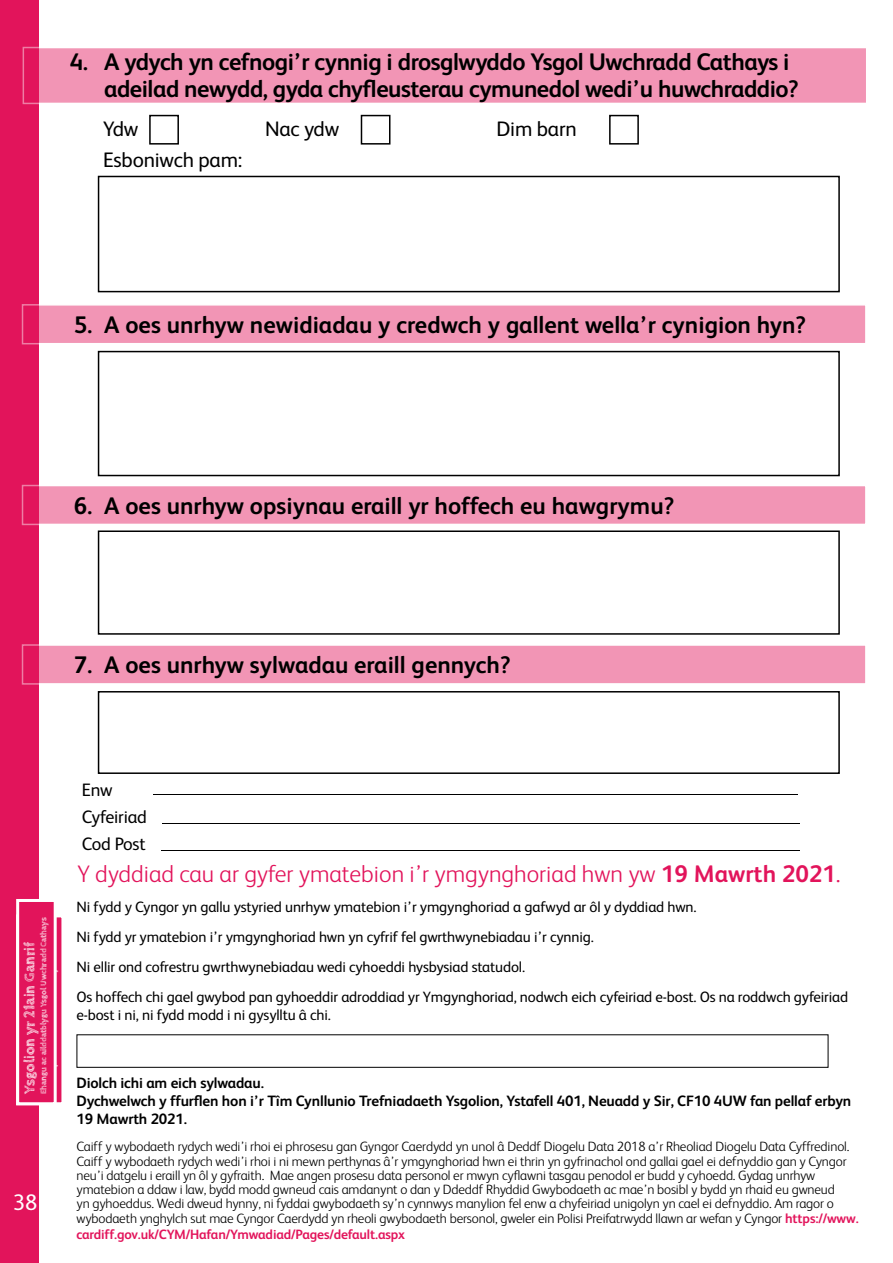
<style>
.page{position:relative;width:893px;height:1263px;background:#fff}
.page>*{position:absolute;margin:0;border:0;box-sizing:border-box;transform-origin:0 0}
.t1{font:700 24px "FS Albert";color:#000}
.t2{font:700 24px/27px "FS Albert";letter-spacing:-.02em;color:#000}
.t3{font:300 24px "FS Albert";color:#e2145b}
.t4{font:22.5px "FS Albert";color:#fff}
.t5{font:21px "FS Albert";letter-spacing:-.01em;color:#000}
.t6{font:18px/27px "FS Albert";letter-spacing:-.01em;color:#000}
.t7{font:15px/30px "FS Albert";letter-spacing:-.01em;color:#000}
.t8{font:700 15px/18px "FS Albert";letter-spacing:-.01em;color:#000}
.t9{font:700 14.85px "Cabin Sketch";color:#fff}
.t10{font:300 13.5px/14.2px "FS Albert";letter-spacing:-.01em;color:#000}
.t11{font:700 13.5px "FS Albert";letter-spacing:-.01em;color:#e2145b}
.t12{font:700 9px "Cabin Sketch";color:#fff}
.t13{font:700 8.4px "Cabin Sketch";color:#fff}
.s1{font-weight:700}
.s2{font-weight:700;color:#e2145b}
</style>
<div class="page">
<div style="left:0;top:0;width:39px;height:1263px;background:#e2145b"></div>
<div style="left:16px;top:914px;width:48px;height:191px;background:#e2145b;border:3px solid #fff"></div>
<div style="left:22px;top:304px;width:845px;height:40px;background:#f295b5;border:2px solid #fff"></div>
<div style="left:22px;top:485px;width:845px;height:40px;background:#f295b5;border:2px solid #fff"></div>
<div style="left:22px;top:644px;width:845px;height:41px;background:#f295b5;border:2px solid #fff"></div>
<div style="left:23px;top:47px;width:844px;height:57px;background:#f295b5;border:2px solid #fff"></div>
<div style="left:98px;top:176px;width:742px;height:116px;border:2px solid #000"></div>
<div style="left:98px;top:351px;width:742px;height:125px;border:2px solid #000"></div>
<div style="left:98px;top:530px;width:742px;height:105px;border:2px solid #000"></div>
<div style="left:98px;top:691px;width:742px;height:83px;border:2px solid #000"></div>
<div style="left:149px;top:115px;width:30px;height:30px;border:2px solid #000"></div>
<div style="left:361px;top:115px;width:29px;height:30px;border:2px solid #000"></div>
<div style="left:609px;top:115px;width:30px;height:30px;border:2px solid #000"></div>
<hr style="left:153px;top:794px;width:645px;height:1px;background:#000">
<hr style="left:163px;top:823px;width:637px;height:1px;background:#000">
<hr style="left:162px;top:850px;width:638px;height:1px;background:#000">
<div style="left:77px;top:1034px;width:751px;height:34px;border:1px solid #000"></div>
<div style="left:16px;top:899px;width:41px;height:206px;background:#e2145b;border:3px solid #fff"></div>
<h1 class="t2" style="left:104px;top:47px;width:696px;text-indent:-34px">4. A ydych yn cefnogi’r cynnig i drosglwyddo Ysgol Uwchradd Cathays i adeilad newydd, gyda chyfleusterau cymunedol wedi’u huwchraddio?</h1>
<h3 class="t5" style="left:103px;top:115px;width:37px">Ydw</h3>
<h3 class="t5" style="left:265px;top:115px;width:76px">Nac ydw</h3>
<h3 class="t5" style="left:103px;top:146px;width:141px">Esboniwch pam:</h3>
<h3 class="t5" style="left:496px;top:115px;width:82px">Dim barn</h3>
<h1 class="t1" style="left:74px;top:308px;width:734px">5. A oes unrhyw newidiadau y credwch y gallent wella’r cynigion hyn?</h1>
<h1 class="t1" style="left:74px;top:489px;width:602px">6. A oes unrhyw opsiynau eraill yr hoffech eu hawgrymu?</h1>
<h1 class="t1" style="left:74px;top:648px;width:438px">7. A oes unrhyw sylwadau eraill gennych?</h1>
<p class="t13" style="left:39px;top:1094px;width:178px;rotate:-90deg">Ehangu ac ailddatblygu Ysgol Uwchradd Cathays</p>
<p class="t12" style="left:39px;top:1095px;width:166px;rotate:-90deg">The provision of english-medium primary</p>
<p class="t9" style="left:21px;top:1094px;width:153px;rotate:-90deg">Ysgolion yr 21ain Ganrif</p>
<p class="t9" style="left:21px;top:1095px;width:137px;rotate:-90deg">21st Centu y Schools</p>
<h2 class="t4" style="left:13px;top:1187px;width:26px">38</h2>
<h3 class="t6" style="left:82px;top:776px;width:67px">Enw<br>Cyfeiriad<br>Cod Post</h3>
<h1 class="t3" style="left:78px;top:858px;width:765px">Y dyddiad cau ar gyfer ymatebion i’r ymgynghoriad hwn yw <span class="s1">19 Mawrth 2021</span>.</h1>
<p class="t7" style="left:77px;top:891px;width:773px">Ni fydd y Cyngor yn gallu ystyried unrhyw ymatebion i’r ymgynghoriad a gafwyd ar ôl y dyddiad hwn.<br>Ni fydd yr ymatebion i’r ymgynghoriad hwn yn cyfrif fel gwrthwynebiadau i’r cynnig.<br>Ni ellir ond cofrestru gwrthwynebiadau wedi cyhoeddi hysbysiad statudol.<br>Os hoffech chi gael gwybod pan gyhoeddir adroddiad yr Ymgynghoriad, nodwch eich cyfeiriad e-bost. Os na roddwch gyfeiriad</p>
<p class="t7" style="left:77px;top:999px;width:256px">e-bost i ni, ni fydd modd i ni gysylltu â chi.</p>
<p class="t8" style="left:77px;top:1073px;width:776px">Diolch ichi am eich sylwadau.<br>Dychwelwch y ffurflen hon i’r Tîm Cynllunio Trefniadaeth Ysgolion, Ystafell 401, Neuadd y Sir, CF10 4UW fan pellaf erbyn<br>19 Mawrth 2021.</p>
<p class="t10" style="left:77px;top:1139px;width:784px">Caiff y wybodaeth rydych wedi’i rhoi ei phrosesu gan Gyngor Caerdydd yn unol â Deddf Diogelu Data 2018 a’r Rheoliad Diogelu Data Cyffredinol.<br>Caiff y wybodaeth rydych wedi’i rhoi i ni mewn perthynas â’r ymgynghoriad hwn ei thrin yn gyfrinachol ond gallai gael ei defnyddio gan y Cyngor neu’i datgelu i eraill yn ôl y gyfraith. Mae angen prosesu data personol er mwyn cyflawni tasgau penodol er budd y cyhoedd. Gydag unrhyw ymatebion a ddaw i law, bydd modd gwneud cais amdanynt o dan y Ddeddf Rhyddid Gwybodaeth ac mae’n bosibl y bydd yn rhaid eu gwneud<br>yn gyhoeddus. Wedi dweud hynny, ni fyddai gwybodaeth sy’n cynnwys manylion fel enw a chyfeiriad unigolyn yn cael ei defnyddio. Am ragor o wybodaeth ynghylch sut mae Cyngor Caerdydd yn rheoli gwybodaeth bersonol, gweler ein Polisi Preifatrwydd llawn ar wefan y Cyngor <span class="s2">https://www.</span></p>
<p class="t11" style="left:77px;top:1225px;width:330px">cardiff.gov.uk/CYM/Hafan/Ymwadiad/Pages/default.aspx</p>
</div>
